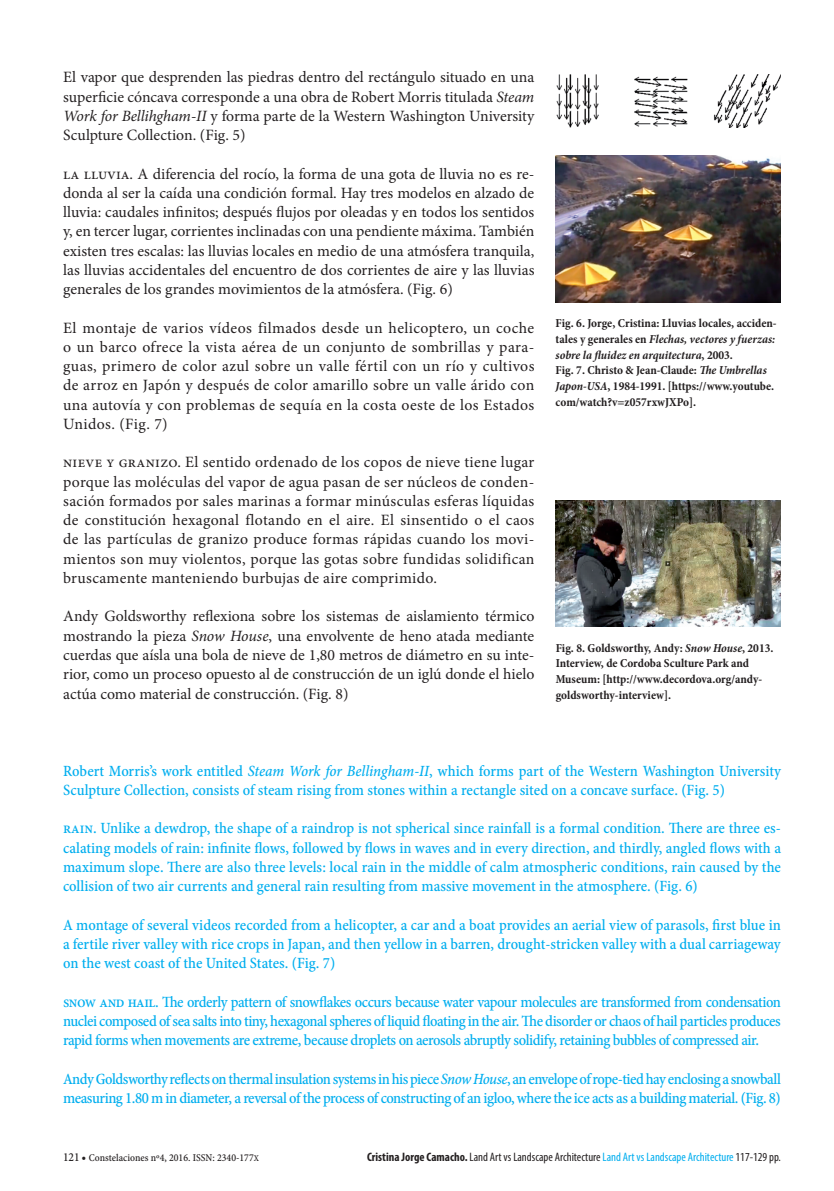
<style>
.page{position:relative;width:834px;height:1191px;background:#fff}
.page>*{position:absolute;margin:0;border:0;box-sizing:border-box;transform-origin:0 0}
.TEXTO_GENERAL_01{font:15.75px/19.2px "Minion Pro";letter-spacing:.01em;color:#231f20;text-align:justify}
.TEXTO_GENERAL_INGLÉS{font:15.75px/19.2px "Minion Pro Medium Cn Capt";letter-spacing:-.015em;color:#00aeef;text-align:justify}
.TEXTO_GENERAL_INGLÉS-2{font:15.75px/19.2px "Minion Pro Medium Cn Capt";letter-spacing:-.035em;color:#00aeef}
.PIES_FOTO{font:700 condensed 12.25px/15.8px "Minion Pro";color:#231f20}
.SEGUIMIENTO_AUTOR_TI{font:condensed 12.25px "Myriad Pro";color:#231f20}
.t1{font:10.5px "Minion Pro Medium Cn Capt";color:#231f20}
.s1{font-style:italic}
.s2{font-family:"Minion Pro Medium Cn It Capt"}
.s3{font-size:12.25px}
.s4{font-size:8.75px}
.s5{font-weight:700}
.s6{color:#00aeef}
</style>
<div class="page">
<img style="left:556px;top:74px;width:224px;height:53px">
<img style="left:555px;top:155px;width:225px;height:147px">
<img style="left:555px;top:500px;width:225px;height:127px">
<p class="TEXTO_GENERAL_01" style="left:63px;top:68px;width:473px">El vapor que desprenden las piedras dentro del rectángulo situado en una superficie cóncava corresponde a una obra de Robert Morris titulada <span class="s1">Steam Work for Bellihgham-II</span> y forma parte de la Western Washington University Sculpture Collection. (Fig. 5)</p>
<p class="TEXTO_GENERAL_01" style="left:63px;top:164px;width:472px">la lluvia. A diferencia del rocío, la forma de una gota de lluvia no es re&shy;donda al ser la caída una condición formal. Hay tres modelos en alzado de lluvia: caudales infinitos; después flujos por oleadas y en todos los sentidos y, en tercer lugar, corrientes inclinadas con una pendiente máxima. También existen tres escalas: las lluvias locales en medio de una atmósfera tranquila, las lluvias accidentales del encuentro de dos corrientes de aire y las lluvias generales de los grandes movimientos de la atmósfera. (Fig. 6)</p>
<p class="TEXTO_GENERAL_01" style="left:63px;top:318px;width:472px">El montaje de varios vídeos filmados desde un helicoptero, un coche o un barco ofrece la vista aérea de un conjunto de sombrillas y para&shy;guas, primero de color azul sobre un valle fértil con un río y cultivos de arroz en Japón y después de color amarillo sobre un valle árido con una autovía y con problemas de sequía en la costa oeste de los Estados Unidos. (Fig. 7)</p>
<p class="TEXTO_GENERAL_01" style="left:63px;top:453px;width:472px">nieve y granizo. El sentido ordenado de los copos de nieve tiene lugar porque las moléculas del vapor de agua pasan de ser núcleos de conden&shy;sación formados por sales marinas a formar minúsculas esferas líquidas de constitución hexagonal flotando en el aire. El sinsentido o el caos de las partículas de granizo produce formas rápidas cuando los movi&shy;mientos son muy violentos, porque las gotas sobre fundidas solidifican bruscamente manteniendo burbujas de aire comprimido.</p>
<p class="TEXTO_GENERAL_01" style="left:63px;top:607px;width:472px">Andy Goldsworthy reflexiona sobre los sistemas de aislamiento térmico mostrando la pieza <span class="s1">Snow House</span>, una envolvente de heno atada mediante cuerdas que aísla una bola de nieve de 1,80 metros de diámetro en su inte&shy;rior, como un proceso opuesto al de construcción de un iglú donde el hielo actúa como material de construcción. (Fig. 8)</p>
<p class="PIES_FOTO" style="left:555px;top:315px;width:222px;text-align:justify">Fig. 6. Jorge, Cristina: Lluvias locales, acciden&shy;tales y generales en <span class="s1">Flechas, vectores y fuerzas: sobre la fluidez en arquitectura</span>, 2003.</p>
<p class="PIES_FOTO" style="left:555px;top:362px;width:220px">Fig. 7. Christo &amp; Jean-Claude: <span class="s1">The Umbrellas<br>Japon-USA</span>, 1984-1991. [https://www.youtube. com/watch?v=z057rxwJXPo].</p>
<p class="PIES_FOTO" style="left:555px;top:640px;width:219px">Fig. 8. Goldsworthy, Andy: <span class="s1">Snow House</span>, 2013.<br>Interview, de Cordoba Sculture Park and Museum: [http://www.decordova.org/andy&shy;goldsworthy-interview].</p>
<p class="TEXTO_GENERAL_INGLÉS" style="left:63px;top:761px;width:719px">Robert Morris’s work entitled <span class="s2">Steam Work for Bellingham-II</span>, which forms part of the Western Washington University<br>Sculpture Collection, consists of steam rising from stones within a rectangle sited on a concave surface. (Fig. 5)</p>
<p class="TEXTO_GENERAL_INGLÉS" style="left:63px;top:818px;width:719px">rain. Unlike a dewdrop, the shape of a raindrop is not spherical since rainfall is a formal condition. There are three es&shy;calating models of rain: infinite flows, followed by flows in waves and in every direction, and thirdly, angled flows with a maximum slope. There are also three levels: local rain in the middle of calm atmospheric conditions, rain caused by the collision of two air currents and general rain resulting from massive movement in the atmosphere. (Fig. 6)</p>
<p class="TEXTO_GENERAL_INGLÉS" style="left:63px;top:915px;width:719px">A montage of several videos recorded from a helicopter, a car and a boat provides an aerial view of parasols, first blue in a fertile river valley with rice crops in Japan, and then yellow in a barren, drought-stricken valley with a dual carriageway on the west coast of the United States. (Fig. 7)</p>
<p class="TEXTO_GENERAL_INGLÉS" style="left:63px;top:992px;width:719px">snow and hail. The orderly pattern of snowflakes occurs because water vapour molecules are transformed from condensation nuclei composed of sea salts into tiny, hexagonal spheres of liquid floating in the air. The disorder or chaos of hail particles produces rapid forms when movements are extreme, because droplets on aerosols abruptly solidify, retaining bubbles of compressed air.</p>
<p class="TEXTO_GENERAL_INGLÉS-2" style="left:63px;top:1069px;width:719px">Andy Goldsworthy reflects on thermal insulation systems in his piece <span class="s2">Snow House</span>, an envelope of rope-tied hay enclosing a snowball measuring 1.80 m in diameter, a reversal of the process of constructing of an igloo, where the ice acts as a building material. (Fig. 8)</p>
<p class="t1" style="left:63px;top:1150px;width:197px"><span class="s3">121 •</span> Constelaciones nº4, 2016. ISSN: 2340-177<span class="s4">X</span></p>
<p class="SEGUIMIENTO_AUTOR_TI" style="left:367px;top:1149px;width:415px"><span class="s5">Cristina Jorge Camacho.</span> Land Art vs Landscape Architecture <span class="s6">Land Art vs Landscape Architecture</span> 117-129 pp.</p>
</div>
